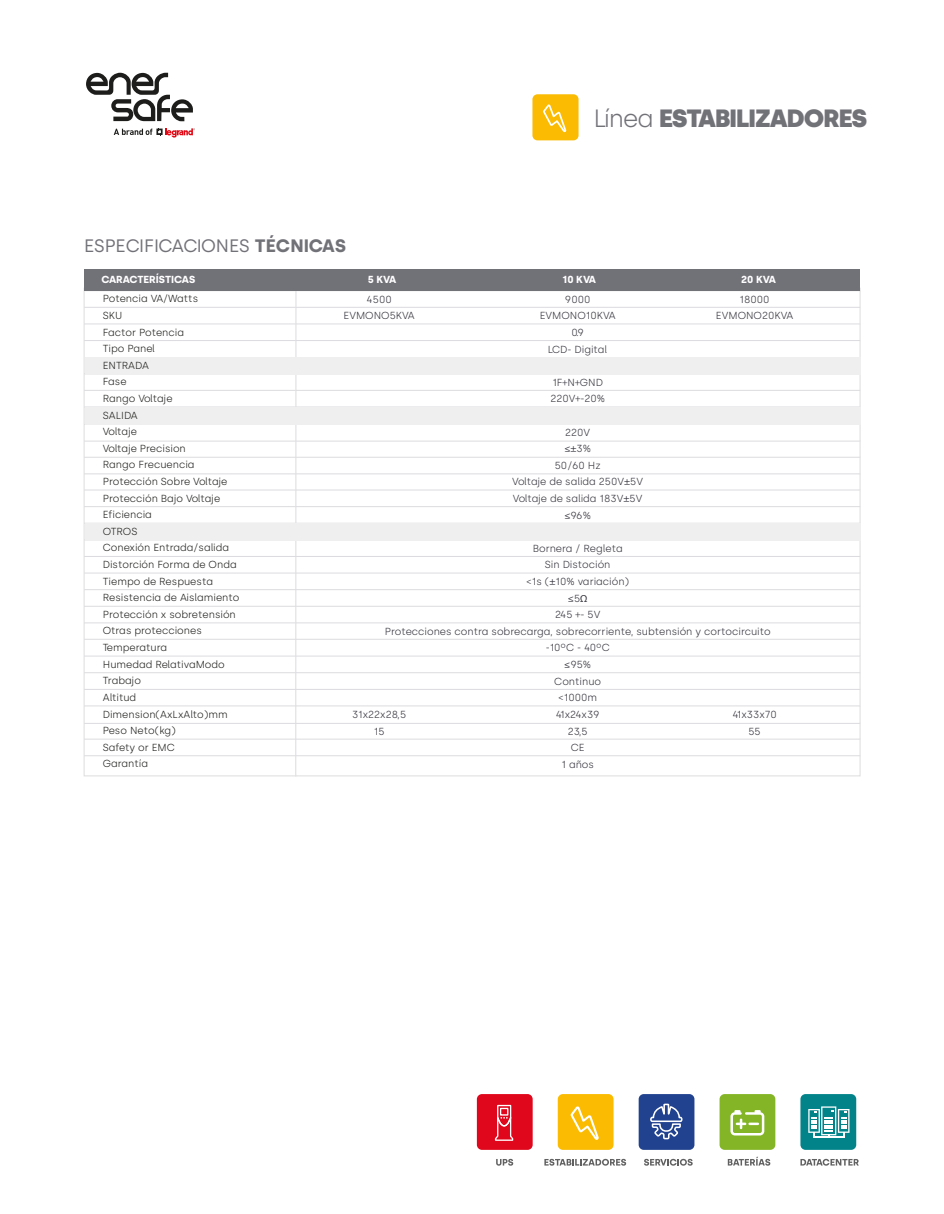
<style>
.page{position:relative;width:944px;height:1214px;background:#fff}
.page>*{position:absolute;margin:0;border:0;box-sizing:border-box;transform-origin:0 0}
.t1{font:900 25.05px "Silka";letter-spacing:-.04em;color:#717178}
.t2{font:18px "Silka";color:#717178}
.t3{font:300 10.2px/16.6px "Silka";color:#1d1d1b}
.t4{font:300 10.2px/16.6px "Silka";color:#31313a;text-align:center}
.t5{font:700 10.2px "Silka";color:#fff}
.t6{font:10.2px "Myriad Pro";color:#31313a}
.s1{font-weight:700}
.s2{font-weight:300}
.s3{font-family:"Silka";font-weight:300}
.s4{font-family:"Myriad Pro";font-weight:400}
</style>
<div class="page">
<div style="left:477px;top:1094px;width:55px;height:55px;background:#e0061c;border-radius:5px"></div>
<svg style="left:494px;top:1104px;width:20px;height:37px"></svg>
<div style="left:557px;top:1094px;width:56px;height:55px;background:#fabb02;border-radius:5px"></div>
<svg style="left:570px;top:1106px;width:29px;height:34px"></svg>
<div style="left:719px;top:1094px;width:56px;height:55px;background:#84b527;border-radius:5px"></div>
<svg style="left:730px;top:1110px;width:34px;height:25px"></svg>
<div style="left:638px;top:1094px;width:56px;height:55px;background:#21428f;border-radius:5px"></div>
<svg style="left:650px;top:1103px;width:33px;height:37px"></svg>
<div style="left:800px;top:1094px;width:56px;height:55px;background:#02838a;border-radius:5px"></div>
<hr style="left:813px;top:1136px;width:31px;height:2px;background:#fff">
<svg style="left:808px;top:1106px;width:41px;height:31px"></svg>
<svg style="left:496px;top:1158px;width:17px;height:7px"></svg>
<svg style="left:544px;top:1158px;width:82px;height:7px"></svg>
<svg style="left:644px;top:1158px;width:48px;height:7px"></svg>
<svg style="left:727px;top:1156px;width:43px;height:9px"></svg>
<svg style="left:800px;top:1158px;width:58px;height:7px"></svg>
<svg style="left:114px;top:128px;width:81px;height:10px"></svg>
<svg style="left:86px;top:73px;width:107px;height:48px"></svg>
<div style="left:532px;top:94px;width:46px;height:46px;background:#fabb02;border-radius:5px"></div>
<svg style="left:543px;top:104px;width:24px;height:29px"></svg>
<hr style="left:84px;top:290px;width:776px;height:1px;background:#dcdce0">
<hr style="left:84px;top:307px;width:776px;height:1px;background:#dcdce0">
<hr style="left:84px;top:323px;width:776px;height:1px;background:#dcdce0">
<hr style="left:84px;top:340px;width:776px;height:1px;background:#dcdce0">
<hr style="left:84px;top:373px;width:776px;height:1px;background:#dcdce0">
<hr style="left:84px;top:390px;width:776px;height:1px;background:#dcdce0">
<hr style="left:84px;top:406px;width:776px;height:1px;background:#dcdce0">
<hr style="left:84px;top:489px;width:776px;height:1px;background:#dcdce0">
<hr style="left:84px;top:506px;width:776px;height:1px;background:#dcdce0">
<hr style="left:84px;top:523px;width:776px;height:1px;background:#dcdce0">
<hr style="left:84px;top:539px;width:776px;height:1px;background:#dcdce0">
<hr style="left:84px;top:572px;width:776px;height:1px;background:#dcdce0">
<hr style="left:84px;top:639px;width:776px;height:1px;background:#dcdce0">
<hr style="left:84px;top:622px;width:776px;height:1px;background:#dcdce0">
<hr style="left:84px;top:655px;width:776px;height:1px;background:#dcdce0">
<hr style="left:84px;top:672px;width:776px;height:1px;background:#dcdce0">
<hr style="left:84px;top:705px;width:776px;height:1px;background:#dcdce0">
<hr style="left:84px;top:738px;width:776px;height:1px;background:#dcdce0">
<hr style="left:84px;top:755px;width:776px;height:1px;background:#dcdce0">
<svg style="left:296px;top:290px;width:1px;height:486px"></svg>
<hr style="left:295px;top:288px;width:1px;height:488px;background:#dcdce0">
<hr style="left:84px;top:589px;width:776px;height:1px;background:#dcdce0">
<div style="left:85px;top:356px;width:775px;height:18px;background:#efefef"></div>
<div style="left:85px;top:523px;width:775px;height:18px;background:#efefef"></div>
<hr style="left:84px;top:689px;width:776px;height:1px;background:#dcdce0">
<div style="left:84px;top:269px;width:775px;height:21px;background:#717178"></div>
<hr style="left:84px;top:424px;width:776px;height:1px;background:#dcdce0">
<hr style="left:84px;top:606px;width:776px;height:1px;background:#dcdce0">
<hr style="left:84px;top:457px;width:776px;height:1px;background:#dcdce0">
<hr style="left:84px;top:473px;width:776px;height:1px;background:#dcdce0">
<hr style="left:84px;top:441px;width:776px;height:1px;background:#dcdce0">
<hr style="left:84px;top:556px;width:776px;height:1px;background:#dcdce0">
<hr style="left:84px;top:723px;width:776px;height:1px;background:#dcdce0">
<div style="left:85px;top:407px;width:775px;height:17px;background:#efefef"></div>
<h2 class="t2" style="left:84px;top:234px;width:263px">ESPECIFICACIONES <span class="s1">TÉCNICAS</span></h2>
<h1 class="t1" style="left:593px;top:103px;width:275px"><span class="s2">Línea</span> ESTABILIZADORES</h1>
<p class="t5" style="left:101px;top:273px;width:95px">CARACTERÍSTICAS</p>
<p class="t5" style="left:368px;top:273px;width:30px">5 KVA</p>
<p class="t5" style="left:562px;top:273px;width:35px">10 KVA</p>
<p class="t5" style="left:741px;top:273px;width:36px">20 KVA</p>
<p class="t3" style="left:103px;top:290px;width:138px">Potencia VA/Watts<br>SKU<br>Factor Potencia<br>Tipo Panel<br>ENTRADA<br>Fase<br>Rango Voltaje<br>SALIDA<br>Voltaje<br>Voltaje Precision<br>Rango Frecuencia<br>Protección Sobre Voltaje<br>Protección Bajo Voltaje<br>Eficiencia<br>OTROS<br>Conexión Entrada/salida<br>Distorción Forma de Onda<br>Tiempo de Respuesta<br>Resistencia de Aislamiento<br>Protección x sobretensión<br>Otras protecciones<br>Temperatura<br>Humedad RelativaModo<br>Trabajo<br>Altitud<br>Dimension(AxLxAlto)mm<br>Peso Neto(kg)<br>Safety or EMC<br>Garantía</p>
<p class="t4" style="left:540px;top:291px;width:77px">9000<br>EVMONO10KVA<br>0.9<br>LCD- Digital</p>
<p class="t4" style="left:343px;top:291px;width:73px">4500<br>EVMONO5KVA</p>
<p class="t4" style="left:716px;top:291px;width:79px">18000<br>EVMONO20KVA</p>
<p class="t4" style="left:550px;top:374px;width:56px;text-align:left">1F+N+GND<br>220V+-20%</p>
<p class="t4" style="left:565px;top:423px;width:27px">220V</p>
<p class="t6" style="left:564px;top:442px;width:28px">≤±<span class="s3">3%</span></p>
<p class="t4" style="left:512px;top:457px;width:132px">50/60 Hz<br>Voltaje de salida 250V<span class="s4">±</span>5V<br>Voltaje de salida 183V<span class="s4">±</span>5V <span class="s4">≤</span>96%</p>
<p class="t4" style="left:526px;top:540px;width:104px">Bornera / Regleta<br>Sin Distoción<br>&lt;1s (<span class="s4">±</span>10% variación)</p>
<p class="t6" style="left:568px;top:592px;width:21px">≤<span class="s3">5</span>Ω</p>
<p class="t4" style="left:385px;top:606px;width:387px">245 +- 5V<br>Protecciones contra sobrecarga, sobrecorriente, subtensión y cortocircuito -10ºC - 40ºC<br><span class="s4">≤</span>95%<br>Continuo<br>&lt;1000m<br>41x24x39<br>23,5<br>CE<br>1 años</p>
<p class="t4" style="left:732px;top:706px;width:46px">41x33x70<br>55</p>
<p class="t4" style="left:352px;top:706px;width:56px">31x22x28,5<br>15</p>
</div>
